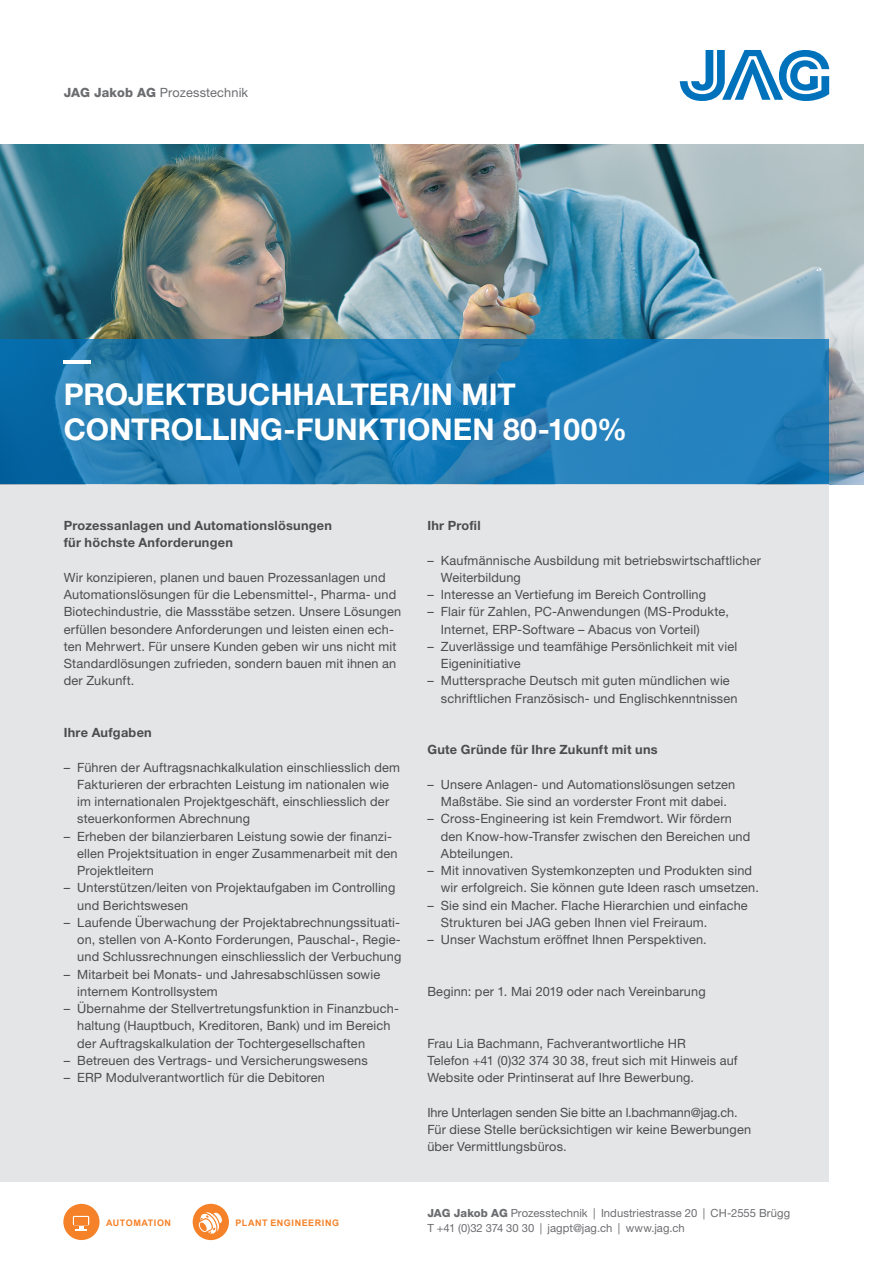
<style>
.page{position:relative;width:893px;height:1263px;background:#fff}
.page>*{position:absolute;margin:0;border:0;box-sizing:border-box;transform-origin:0 0}
.t1{font:700 30px/34.5px "Helvetica Neue LTW1 G";color:#fff}
.t2{font:12.75px/17.2px "Helvetica Neue LTW1 G";letter-spacing:.01em;color:#4b4c4d}
.t3{font:700 12.75px/17.2px "Helvetica Neue LTW1 G";letter-spacing:.02em;color:#4b4c4d}
.t4{font:12.75px "Helvetica Neue LTW1 G";letter-spacing:.01em;color:#6c6d70}
.t5{font:11.25px/15.8px "Helvetica Neue LTW1 G";letter-spacing:.005em;color:#6c6d70}
.t6{font:700 9px "Arial";letter-spacing:.06em;color:#f58229}
.s1{font-weight:800}
</style>
<div class="page">
<img style="left:0;top:145px;width:863px;height:340px">
<div style="left:0;top:485px;width:829px;height:697px;background:#e4e5e7"></div>
<svg style="left:0;top:339px;width:829px;height:145px;background:#1e7ab4"></svg>
<div style="left:193px;top:1204px;width:36px;height:36px;background:#f58229;border-radius:50%"></div>
<svg style="left:197px;top:1212px;width:25px;height:23px"></svg>
<div style="left:63px;top:1204px;width:37px;height:36px;background:#f58229;border-radius:50%"></div>
<svg style="left:73px;top:1216px;width:16px;height:9px"></svg>
<div style="left:74px;top:1217px;width:14px;height:7px;background:#f58229"></div>
<svg style="left:75px;top:1226px;width:12px;height:4px"></svg>
<svg style="left:680px;top:50px;width:149px;height:51px"></svg>
<hr style="left:64px;top:360px;width:27px;height:3px;background:#fff">
<p class="t4" style="left:64px;top:85px;width:186px"><span class="s1">JAG Jakob AG</span> Prozesstechnik</p>
<h1 class="t1" style="left:64px;top:377px;width:565px">PROJEKTBUCHHALTER/IN MIT<br>CONTROLLING-FUNKTIONEN 80-100%</h1>
<p class="t3" style="left:64px;top:517px;width:270px">Prozessanlagen und Automationslösungen für höchste Anforderungen</p>
<p class="t2" style="left:64px;top:568px;width:339px">Wir konzipieren, planen und bauen Prozessanlagen und Automationslösungen für die Lebensmittel-, Pharma- und Biotechindustrie, die Massstäbe setzen. Unsere Lösungen erfüllen besondere Anforderungen und leisten einen ech&shy;ten Mehrwert. Für unsere Kunden geben wir uns nicht mit Standardlösungen zufrieden, sondern bauen mit ihnen an der Zukunft.</p>
<p class="t3" style="left:64px;top:724px;width:90px">Ihre Aufgaben</p>
<p class="t2" style="left:77px;top:758px;width:324px;text-indent:-14px">– Führen der Auftragsnachkalkulation einschliesslich dem Fakturieren der erbrachten Leistung im nationalen wie im internationalen Projektgeschäft, einschliesslich der steuerkonformen Abrechnung</p>
<p class="t2" style="left:77px;top:827px;width:322px;text-indent:-14px">– Erheben der bilanzierbaren Leistung sowie der finanzi&shy;ellen Projektsituation in enger Zusammenarbeit mit den<br>Projektleitern</p>
<p class="t2" style="left:77px;top:879px;width:320px;text-indent:-14px">– Unterstützen/leiten von Projektaufgaben im Controlling und Berichtswesen</p>
<p class="t2" style="left:77px;top:913px;width:326px;text-align:justify;text-indent:-14px">– Laufende Überwachung der Projektabrechnungssituati&shy;on, stellen von A-Konto Forderungen, Pauschal-, Regie&shy;und Schlussrechnungen einschliesslich der Verbuchung</p>
<p class="t2" style="left:77px;top:965px;width:304px;text-indent:-14px">– Mitarbeit bei Monats- und Jahresabschlüssen sowie internem Kontrollsystem</p>
<p class="t2" style="left:77px;top:1000px;width:323px;text-indent:-14px">– Übernahme der Stellvertretungsfunktion in Finanzbuch&shy;haltung (Hauptbuch, Kreditoren, Bank) und im Bereich der Auftragskalkulation der Tochtergesellschaften</p>
<p class="t2" style="left:64px;top:1051px;width:305px">– Betreuen des Vertrags- und Versicherungswesens</p>
<p class="t2" style="left:64px;top:1069px;width:263px">– ERP Modulverantwortlich für die Debitoren</p>
<p class="t6" style="left:106px;top:1216px;width:67px">AUTOMATION</p>
<p class="t6" style="left:235px;top:1216px;width:105px">PLANT ENGINEERING</p>
<p class="t3" style="left:427px;top:517px;width:55px">Ihr Profil</p>
<p class="t2" style="left:441px;top:551px;width:322px;text-indent:-14px">– Kaufmännische Ausbildung mit betriebswirtschaftlicher<br>Weiterbildung</p>
<p class="t2" style="left:427px;top:586px;width:280px">– Interesse an Vertiefung im Bereich Controlling</p>
<p class="t2" style="left:441px;top:603px;width:290px;text-indent:-14px">– Flair für Zahlen, PC-Anwendungen (MS-Produkte,<br>Internet, ERP-Software – Abacus von Vorteil)</p>
<p class="t2" style="left:441px;top:638px;width:298px;text-indent:-14px">– Zuverlässige und teamfähige Persönlichkeit mit viel<br>Eigeninitiative</p>
<p class="t2" style="left:441px;top:672px;width:298px;text-indent:-14px">– Muttersprache Deutsch mit guten mündlichen wie schriftlichen Französisch- und Englischkenntnissen</p>
<p class="t3" style="left:427px;top:741px;width:232px">Gute Gründe für Ihre Zukunft mit uns</p>
<p class="t2" style="left:427px;top:776px;width:309px;text-align:center">– Unsere Anlagen- und Automationslösungen setzen<br>Maßstäbe. Sie sind an vorderster Front mit dabei.</p>
<p class="t2" style="left:441px;top:810px;width:311px;text-indent:-14px">– Cross-Engineering ist kein Fremdwort. Wir fördern den Know-how-Transfer zwischen den Bereichen und<br>Abteilungen.</p>
<p class="t2" style="left:441px;top:862px;width:320px;text-indent:-14px">– Mit innovativen Systemkonzepten und Produkten sind wir erfolgreich. Sie können gute Ideen rasch umsetzen.</p>
<p class="t2" style="left:441px;top:896px;width:308px;text-indent:-14px">– Sie sind ein Macher. Flache Hierarchien und einfache<br>Strukturen bei JAG geben Ihnen viel Freiraum.</p>
<p class="t2" style="left:427px;top:931px;width:281px">– Unser Wachstum eröffnet Ihnen Perspektiven.</p>
<p class="t2" style="left:427px;top:983px;width:280px">Beginn: per 1. Mai 2019 oder nach Vereinbarung</p>
<p class="t2" style="left:427px;top:1034px;width:312px">Frau Lia Bachmann, Fachverantwortliche HR<br>Telefon +41 (0)32 374 30 38, freut sich mit Hinweis auf<br>Website oder Printinserat auf Ihre Bewerbung.</p>
<p class="t2" style="left:427px;top:1103px;width:325px">Ihre Unterlagen senden Sie bitte an l.bachmann@jag.ch.<br>Für diese Stelle berücksichtigen wir keine Bewerbungen über Vermittlungsbüros.</p>
<p class="t5" style="left:427px;top:1204px;width:364px"><span class="s1">JAG Jakob AG</span> Prozesstechnik | Industriestrasse 20 | CH-2555 Brügg<br>T +41 (0)32 374 30 30 | jagpt@jag.ch | www.jag.ch</p>
</div>
